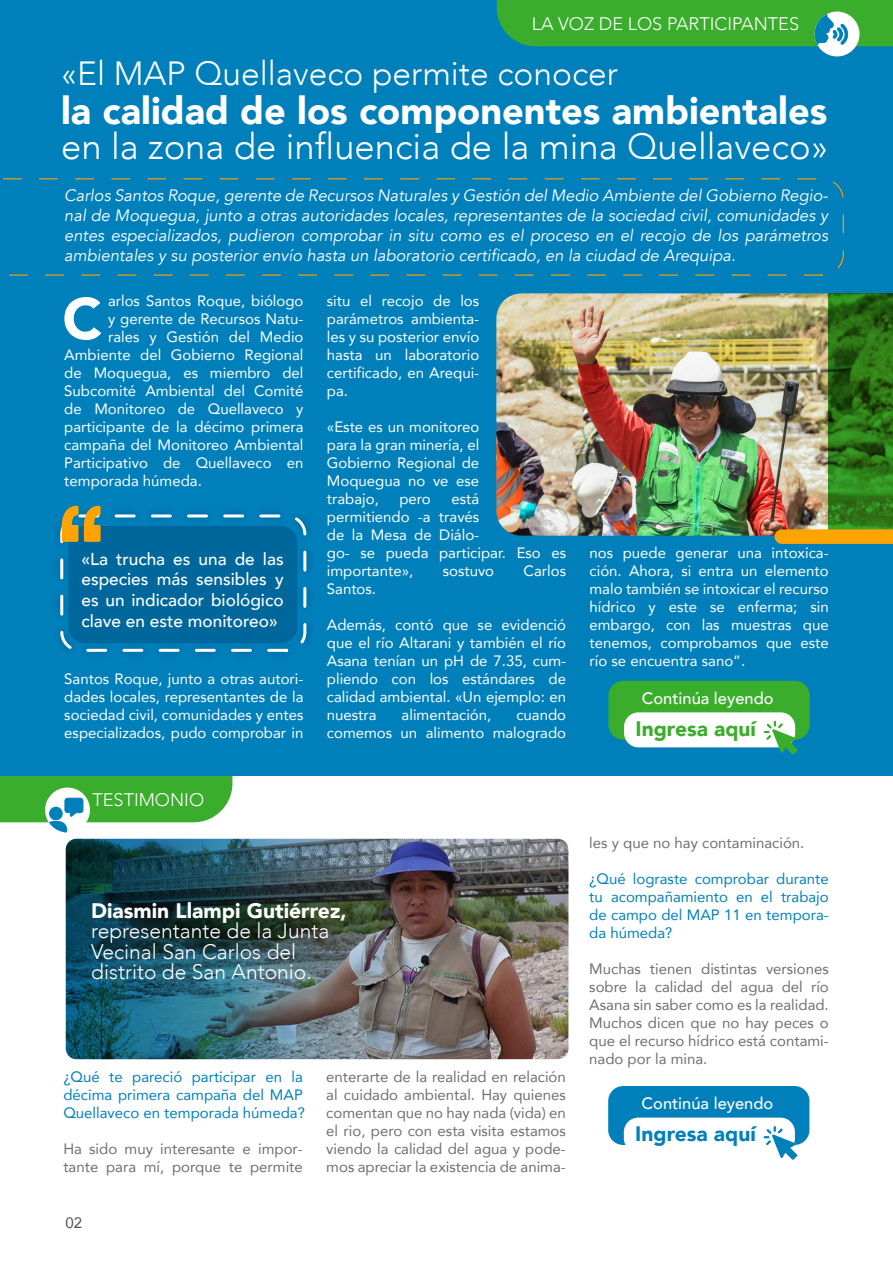
<style>
.page{position:relative;width:893px;height:1263px;background:#fff}
.page>*{position:absolute;margin:0;border:0;box-sizing:border-box;transform-origin:0 0}
.t1{font:900 57.9px "Avenir";color:#fff}
.t2{font:900 37.95px "Avenir";color:#fff}
.t3{font:300 36.45px "Avenir";color:#fff}
.t4{font:300 33.45px "Avenir";color:#fff}
.t5{font:300 21px/20.4px "Avenir";color:#fff}
.t6{font:900 21px "Avenir";color:#fff}
.t7{font:900 20.85px "Avenir";color:#3aad2c}
.t8{font:900 20.85px "Avenir";color:#0080bb}
.t9{font:300 18.15px "Avenir";color:#fff}
.t10{font:500 17.25px/20.7px "Avenir";color:#fff;text-align:justify}
.t11{font:italic 16.5px/19.8px "Avenir";color:#fff;text-align:justify}
.t12{font:500 16.5px "Avenir";color:#fff}
.t13{font:15px/18px "Avenir";color:#fff;text-align:justify}
.t14{font:15px/18px "Avenir";color:#706f6f;text-align:justify}
.t15{font:15px/18px "Avenir";color:#0080bb}
.t16{font:15px "Avenir";color:#4a4a4a}
</style>
<div class="page">
<img style="left:66px;top:839px;width:502px;height:220px">
<svg style="left:0;top:775px;width:232px;height:57px"></svg>
<div style="left:50px;top:807px;width:12px;height:13px;background:#0080bb;border-radius:50%"></div>
<div style="left:49px;top:807px;width:14px;height:13px;border:1px solid #0080bb;border-radius:50%"></div>
<div style="left:0;top:0;width:893px;height:775px;background:#0080bb"></div>
<img style="left:496px;top:293px;width:332px;height:243px">
<svg style="left:828px;top:293px;width:65px;height:236px;background:#296f15"></svg>
<div style="left:815px;top:12px;width:44px;height:44px;background:#fff;border-radius:50%"></div>
<svg style="left:497px;top:0;width:396px;height:48px;background:#3ead40"></svg>
<svg style="left:2px;top:178px;width:842px;height:98px"></svg>
<svg style="left:775px;top:529px;width:118px;height:15px;background:#f7a104"></svg>
<img style="left:58px;top:505px;width:251px;height:149px">
<div style="left:60px;top:514px;width:246px;height:138px;border:3px dashed #fff;border-radius:18px"></div>
<div style="left:68px;top:526px;width:229px;height:117px;background:#00679d;border-radius:16px"></div>
<svg style="left:62px;top:506px;width:16px;height:36px"></svg>
<svg style="left:84px;top:506px;width:17px;height:36px"></svg>
<div style="left:608px;top:681px;width:202px;height:59px;background:#3aad2c;border-radius:15px"></div>
<svg style="left:764px;top:725px;width:34px;height:30px"></svg>
<div style="left:608px;top:1086px;width:201px;height:59px;background:#0080bb;border-radius:15px"></div>
<svg style="left:778px;top:1142px;width:19px;height:18px"></svg>
<svg style="left:624px;top:711px;width:171px;height:36px;background:#edf7eb"></svg>
<svg style="left:624px;top:1117px;width:171px;height:34px;fill:#fff"></svg>
<p class="t9" style="left:532px;top:13px;width:269px">LA VOZ DE LOS PARTICIPANTES</p>
<h3 class="t4" style="left:61px;top:54px;width:558px">«El MAP Quellaveco permite conocer</h3>
<h2 class="t2" style="left:61px;top:78px;width:768px">la calidad de los componentes ambientales</h2>
<h3 class="t3" style="left:61px;top:125px;width:768px">en la zona de influencia de la mina Quellaveco»</h3>
<p class="t11" style="left:64px;top:186px;width:765px">Carlos Santos Roque, gerente de Recursos Naturales y Gestión del Medio Ambiente del Gobierno Regio&shy;nal de Moquegua, junto a otras autoridades locales, representantes de la sociedad civil, comunidades y entes especializados, pudieron comprobar in situ como es el proceso en el recojo de los parámetros ambientales y su posterior envío hasta un laboratorio certificado, en la ciudad de Arequipa.</p>
<p class="t13" style="left:108px;top:291px;width:197px">arlos Santos Roque, biólogo</p>
<p class="t13" style="left:108px;top:309px;width:197px">y gerente de Recursos Natu-</p>
<p class="t13" style="left:108px;top:327px;width:197px">rales y Gestión del Medio</p>
<p class="t13" style="left:64px;top:345px;width:241px">Ambiente del Gobierno Regional</p>
<p class="t13" style="left:64px;top:363px;width:241px">de Moquegua, es miembro del</p>
<p class="t13" style="left:64px;top:381px;width:241px">Subcomité Ambiental del Comité</p>
<p class="t13" style="left:64px;top:399px;width:241px">de Monitoreo de Quellaveco y</p>
<p class="t13" style="left:64px;top:417px;width:241px">participante de la décimo primera</p>
<p class="t13" style="left:64px;top:435px;width:241px">campaña del Monitoreo Ambiental</p>
<p class="t13" style="left:64px;top:453px;width:241px">Participativo de Quellaveco en</p>
<p class="t13" style="left:64px;top:471px;width:139px">temporada húmeda.</p>
<p class="t13" style="left:327px;top:291px;width:154px">situ el recojo de los parámetros ambienta&shy;les y su posterior envío hasta un laboratorio certificado, en Arequi&shy;pa.</p>
<p class="t13" style="left:327px;top:417px;width:154px">«Este es un monitoreo para la gran minería, el Gobierno Regional de Moquegua no ve ese trabajo,</p>
<h1 class="t1" style="left:62px;top:269px;width:41px">C</h1>
<p class="t13" style="left:327px;top:489px;width:241px;text-align:left;text-indent:125px">está<br>permitiendo -a través<br>de la Mesa de Diálo-<br>go- se pueda participar. Eso es importante»,</p>
<p class="t13" style="left:399px;top:489px;width:33px">pero</p>
<p class="t13" style="left:589px;top:543px;width:241px">nos puede generar una intoxica&shy;ción. Ahora, si entra un elemento malo también se intoxicar el recurso hídrico y este se enferma; sin embargo, con las muestras que tenemos, comprobamos que este río se encuentra sano”.</p>
<p class="t10" style="left:81px;top:547px;width:204px">«La trucha es una de las especies más sensibles y es un indicador biológico clave en este monitoreo»</p>
<p class="t13" style="left:443px;top:561px;width:53px">sostuvo</p>
<p class="t13" style="left:524px;top:561px;width:44px">Carlos</p>
<p class="t13" style="left:327px;top:579px;width:51px">Santos.</p>
<p class="t13" style="left:327px;top:615px;width:241px">Además, contó que se evidenció que el río Altarani y también el río Asana tenían un pH de 7.35, cum&shy;pliendo con los estándares de calidad ambiental. «Un ejemplo: en nuestra</p>
<p class="t13" style="left:64px;top:669px;width:241px">Santos Roque, junto a otras autori&shy;dades locales, representantes de la sociedad civil, comunidades y entes especializados, pudo comprobar in</p>
<p class="t12" style="left:642px;top:684px;width:133px">Continúa leyendo</p>
<p class="t13" style="left:327px;top:705px;width:241px;text-align:right">cuando<br>comemos un alimento malogrado</p>
<p class="t13" style="left:402px;top:705px;width:91px">alimentación,</p>
<h3 class="t7" style="left:635px;top:711px;width:122px">Ingresa aquí</h3>
<p class="t9" style="left:92px;top:788px;width:113px">TESTIMONIO</p>
<h3 class="t6" style="left:91px;top:892px;width:257px">Diasmin Llampi Gutiérrez,</h3>
<h3 class="t5" style="left:91px;top:921px;width:240px">representante de la Junta<br>Vecinal San Carlos del distrito de San Antonio.</h3>
<p class="t15" style="left:63px;top:1067px;width:243px">¿Qué te pareció participar en la décima primera campaña del MAP<br>Quellaveco en temporada húmeda?</p>
<p class="t14" style="left:63px;top:1139px;width:241px">Ha sido muy interesante e impor&shy;tante para mí, porque te permite</p>
<p class="t16" style="left:66px;top:1211px;width:18px">02</p>
<p class="t14" style="left:326px;top:1067px;width:241px">enterarte de la realidad en relación al cuidado ambiental. Hay quienes comentan que no hay nada (vida) en el rio, pero con esta visita estamos viendo la calidad del agua y pode&shy;mos apreciar la existencia de anima-</p>
<p class="t14" style="left:589px;top:833px;width:217px">les y que no hay contaminación.</p>
<p class="t15" style="left:589px;top:869px;width:241px;text-align:justify">¿Qué lograste comprobar durante tu acompañamiento en el trabajo de campo del MAP 11 en tempora&shy;da húmeda?</p>
<p class="t14" style="left:589px;top:959px;width:241px">Muchas tienen distintas versiones sobre la calidad del agua del río Asana sin saber como es la realidad.<br>Muchos dicen que no hay peces o que el recurso hídrico está contami&shy;nado por la mina.</p>
<p class="t12" style="left:642px;top:1089px;width:133px">Continúa leyendo</p>
<h3 class="t8" style="left:635px;top:1116px;width:122px">Ingresa aquí</h3>
</div>
